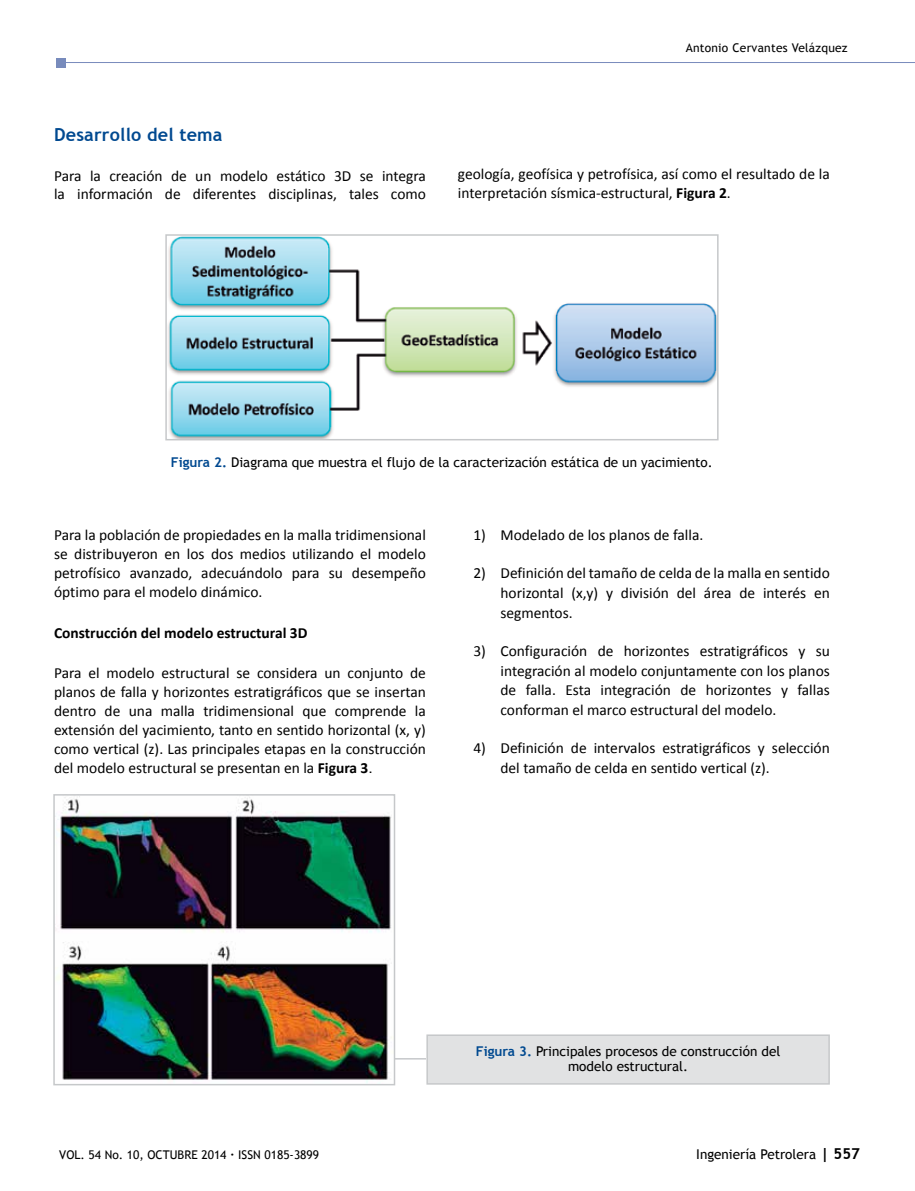
<style>
.page{position:relative;width:915px;height:1191px;background:#fff}
.page>*{position:absolute;margin:0;border:0;box-sizing:border-box;transform-origin:0 0}
.t1{font:700 18px "Trebuchet MS";letter-spacing:.01em;color:#004990}
.t2{font:15.45px/19px "Calibri";color:#000;text-align:justify}
.t3{font:700 15.45px "Calibri";color:#000}
.t4{font:13.5px/15px "Trebuchet MS";color:#000;text-align:center}
.t5{font:12px "Trebuchet MS";color:#000}
.t6{font:12px "Trebuchet MS";letter-spacing:.02em;color:#000}
.s1{font-weight:700}
.s2{font-weight:700;color:#004990}
.s3{font-family:"Arial"}
.s4{font-weight:700;font-size:15px}
</style>
<div class="page">
<hr style="left:61px;top:62px;width:853px;height:1px;background:#788bbc">
<div style="left:56px;top:58px;width:10px;height:9px;background:#788bbc"></div>
<div style="left:426px;top:1034px;width:403px;height:50px;background:#e1e2e3;border:2px solid #c6c8ca"></div>
<img style="left:168px;top:237px;width:547px;height:200px">
<div style="left:165px;top:234px;width:553px;height:206px;border:2px solid #c6c8ca"></div>
<img style="left:56px;top:797px;width:336px;height:285px">
<div style="left:53px;top:794px;width:342px;height:291px;border:2px solid #c6c8ca"></div>
<hr style="left:394px;top:1058px;width:32px;height:1px;background:#c6c8ca">
<p class="t6" style="left:685px;top:40px;width:163px">Antonio Cervantes Velázquez</p>
<p class="t1" style="left:54px;top:123px;width:170px">Desarrollo del tema</p>
<p class="t2" style="left:54px;top:166px;width:373px;line-height:18.6px">Para la creación de un modelo estático 3D se integra la información de diferentes disciplinas, tales como</p>
<p class="t2" style="left:458px;top:165px;width:373px;line-height:18.6px">geología, geofísica y petrofísica, así como el resultado de la interpretación sísmica-estructural, <span class="s1">Figura 2</span>.</p>
<p class="t4" style="left:171px;top:455px;width:543px"><span class="s2">Figura 2.</span> Diagrama que muestra el flujo de la caracterización estática de un yacimiento.</p>
<p class="t2" style="left:54px;top:525px;width:373px">Para la población de propiedades en la malla tridimensional se distribuyeron en los dos medios utilizando el modelo petrofísico avanzado, adecuándolo para su desempeño óptimo para el modelo dinámico.</p>
<p class="t3" style="left:54px;top:622px;width:255px">Construcción del modelo estructural 3D</p>
<p class="t2" style="left:54px;top:663px;width:373px">Para el modelo estructural se considera un conjunto de planos de falla y horizontes estratigráficos que se insertan dentro de una malla tridimensional que comprende la extensión del yacimiento, tanto en sentido horizontal (x, y) como vertical (z). Las principales etapas en la construcción del modelo estructural se presentan en la <span class="s1">Figura 3</span><span class="s3">.</span></p>
<p class="t2" style="left:473px;top:525px;width:231px">1) Modelado de los planos de falla.</p>
<p class="t2" style="left:500px;top:563px;width:331px;line-height:20px;text-indent:-27px">2) Definición del tamaño de celda de la malla en sentido horizontal (x,y) y división del área de interés en segmentos.</p>
<p class="t2" style="left:500px;top:640px;width:331px;line-height:20px;text-indent:-27px">3) Configuración de horizontes estratigráficos y su integración al modelo conjuntamente con los planos de falla. Esta integración de horizontes y fallas conforman el marco estructural del modelo.</p>
<p class="t2" style="left:500px;top:738px;width:331px;line-height:20px;text-indent:-27px">4) Definición de intervalos estratigráficos y selección del tamaño de celda en sentido vertical (z).</p>
<p class="t5" style="left:59px;top:1147px;width:261px">VOL. 54 No. 10, OCTUBRE 2014 <span class="s1">·</span> ISSN 0185-3899</p>
<p class="t4" style="left:475px;top:1044px;width:306px"><span class="s2">Figura 3.</span> Principales procesos de construcción del modelo estructural.</p>
<p class="t4" style="left:696px;top:1146px;width:165px">Ingeniería Petrolera <span class="s4">| 557</span></p>
</div>
